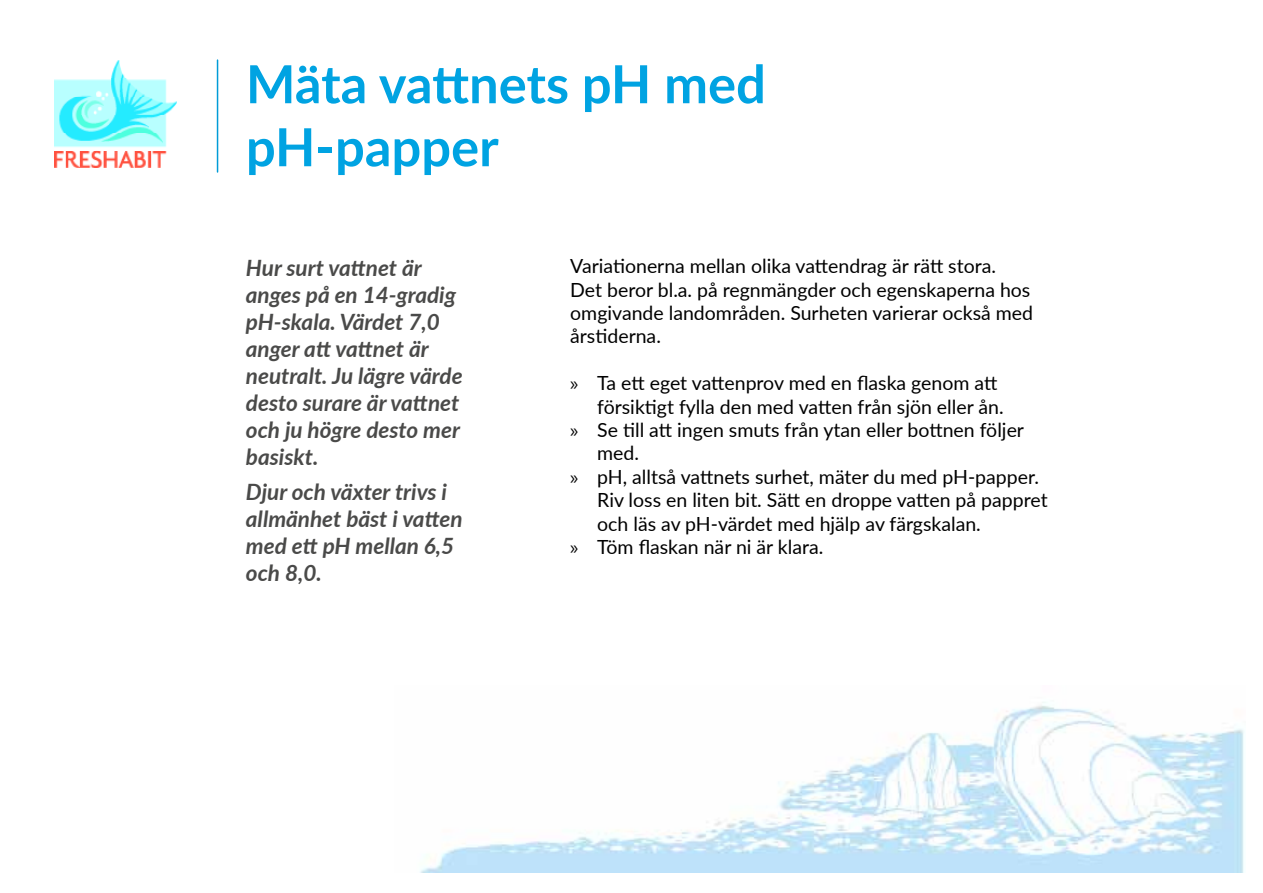
<style>
.page{position:relative;width:1263px;height:893px;background:#fff}
.page>*{position:absolute;margin:0;border:0;box-sizing:border-box;transform-origin:0 0}
.t1{font:700 52.5px/63px "Lato";color:#00a3e2}
.t2{font:italic 700 22.5px/27px "Lato";color:#4a4a49}
.t3{font:19.5px/23.4px "Lato";color:#000}
.s1{font-family:"Myriad Pro"}
</style>
<div class="page">
<img style="left:420px;top:702px;width:824px;height:171px">
<hr style="left:217px;top:60px;width:1px;height:112px;background:#009cd7">
<img style="left:54px;top:60px;width:123px;height:108px">
<h1 class="t1" style="left:246px;top:50px;width:521px">Mäta vattnets pH med pH-papper</h1>
<p class="t2" style="left:246px;top:253px;width:218px">Hur surt vattnet är anges på en 14-gradig pH-skala. Värdet 7,0 anger att vattnet är neutralt. Ju lägre värde desto surare är vattnet och ju högre desto mer basiskt.</p>
<p class="t2" style="left:246px;top:477px;width:218px">Djur och växter trivs i allmänhet bäst i vatten med ett pH mellan 6,5 och 8,0.</p>
<p class="t3" style="left:570px;top:254px;width:464px">Variationerna mellan olika vattendrag är rätt stora.<br>Det beror bl.a. på regnmängder och egenskaperna hos omgivande landområden. Surheten varierar också med årstiderna.</p>
<p class="t3" style="left:570px;top:371px;width:429px"><span class="s1">»</span> Ta ett eget vattenprov med en flaska genom att</p>
<p class="t3" style="left:597px;top:394px;width:408px">försiktigt fylla den med vatten från sjön eller ån.</p>
<p class="t3" style="left:570px;top:417px;width:455px"><span class="s1">»</span> Se till att ingen smuts från ytan eller bottnen följer</p>
<p class="t3" style="left:597px;top:441px;width:43px">med.</p>
<p class="t3" style="left:570px;top:464px;width:470px"><span class="s1">»</span> pH, alltså vattnets surhet, mäter du med pH-papper.</p>
<p class="t3" style="left:597px;top:488px;width:452px">Riv loss en liten bit. Sätt en droppe vatten på pappret</p>
<p class="t3" style="left:597px;top:511px;width:385px">och läs av pH-värdet med hjälp av färgskalan.</p>
<p class="t3" style="left:570px;top:534px;width:255px"><span class="s1">»</span> Töm flaskan när ni är klara.</p>
</div>
